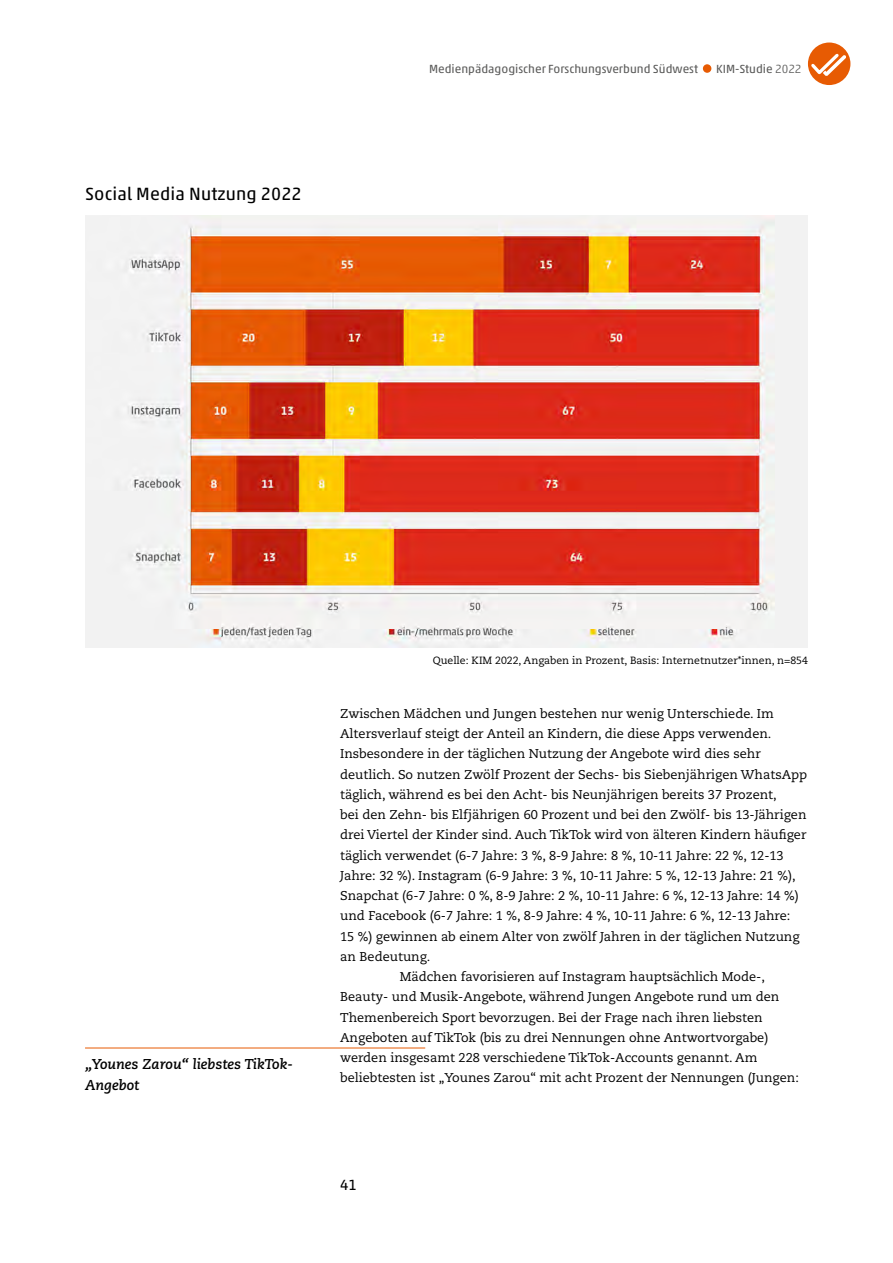
<style>
.page{position:relative;width:893px;height:1263px;background:#fff}
.page>*{position:absolute;margin:0;border:0;box-sizing:border-box;transform-origin:0 0}
.Unterüberschrift{font:18px "Akko Pro";letter-spacing:.01em;color:#000}
.t1{font:15px "Akko Pro";color:#000}
.Kernaussage_Zitat{font:italic 700 14.25px/21px "Caecilia LT Pro 76";color:#000}
.Fließtext{font:12.75px/20.2px "Caecilia LT Pro 55 Roman";color:#000}
.t2{font:12px "Akko Pro";color:#5b5b5a}
.t3{font:10.5px "Caecilia LT Pro 55 Roman";color:#000}
.s1{font-weight:300}
</style>
<div class="page">
<div style="left:703px;top:64px;width:8px;height:9px;background:#e75b03;border-radius:50%"></div>
<div style="left:808px;top:43px;width:42px;height:42px;background:#e75b03;border-radius:50%"></div>
<svg style="left:808px;top:51px;width:38px;height:26px"></svg>
<img style="left:85px;top:216px;width:723px;height:431px">
<hr style="left:85px;top:1048px;width:340px;height:1px;background:#e75b03">
<p class="Unterüberschrift" style="left:85px;top:183px;width:218px">Social Media Nutzung 2022</p>
<p class="t2" style="left:429px;top:61px;width:271px">Medienpädagogischer Forschungsverbund Südwest</p>
<p class="t2" style="left:716px;top:61px;width:87px">KIM-Studie <span class="s1">2022</span></p>
<p class="Kernaussage_Zitat" style="left:85px;top:1053px;width:210px">„Younes Zarou“ liebstes TikTok-<br>Angebot</p>
<p class="t3" style="left:433px;top:654px;width:377px">Quelle: KIM 2022, Angaben in Prozent, Basis: Internetnutzer*innen, n=854</p>
<p class="Fließtext" style="left:340px;top:703px;width:469px">Zwischen Mädchen und Jungen bestehen nur wenig Unterschiede. Im Altersverlauf steigt der Anteil an Kindern, die diese Apps verwenden.<br>Insbesondere in der täglichen Nutzung der Angebote wird dies sehr deutlich. So nutzen Zwölf Prozent der Sechs- bis Siebenjährigen WhatsApp täglich, während es bei den Acht- bis Neunjährigen bereits 37 Prozent,<br>bei den Zehn- bis Elfjährigen 60 Prozent und bei den Zwölf- bis 13-Jährigen drei Viertel der Kinder sind. Auch TikTok wird von älteren Kindern häufiger täglich verwendet (6-7 Jahre: 3 %, 8-9 Jahre: 8 %, 10-11 Jahre: 22 %, 12-13<br>Jahre: 32 %). Instagram (6-9 Jahre: 3 %, 10-11 Jahre: 5 %, 12-13 Jahre: 21 %), Snapchat (6-7 Jahre: 0 %, 8-9 Jahre: 2 %, 10-11 Jahre: 6 %, 12-13 Jahre: 14 %) und Facebook (6-7 Jahre: 1 %, 8-9 Jahre: 4 %, 10-11 Jahre: 6 %, 12-13 Jahre:<br>15 %) gewinnen ab einem Alter von zwölf Jahren in der täglichen Nutzung an Bedeutung.</p>
<p class="Fließtext" style="left:340px;top:966px;width:460px;text-indent:60px">Mädchen favorisieren auf Instagram hauptsächlich Mode-, Beauty- und Musik-Angebote, während Jungen Angebote rund um den Themenbereich Sport bevorzugen. Bei der Frage nach ihren liebsten Angeboten auf TikTok (bis zu drei Nennungen ohne Antwortvorgabe) werden insgesamt 228 verschiedene TikTok-Accounts genannt. Am beliebtesten ist „Younes Zarou“ mit acht Prozent der Nennungen (Jungen:</p>
<p class="t1" style="left:340px;top:1176px;width:18px">41</p>
</div>
